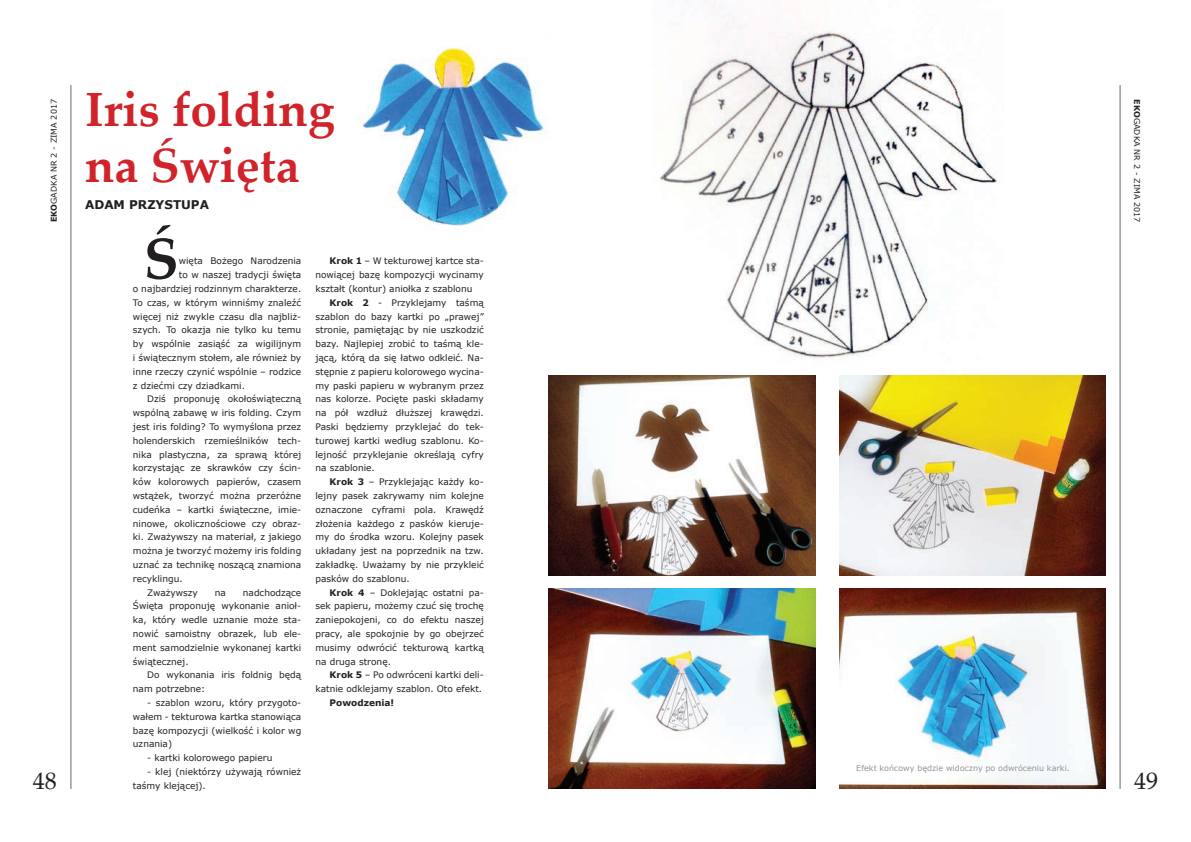
<style>
.page{position:relative;width:1191px;height:842px;background:#fff}
.page>*{position:absolute;margin:0;border:0;box-sizing:border-box;transform-origin:0 0}
.t1{font:700 57.4px "Palatino Linotype";color:#231f20}
.t2{font:700 48px/55.2px "Palatino Linotype";color:#d1232a}
.t3{font:24px "Palatino Linotype";color:#231f20}
.t4{font:700 12px "Verdana";color:#231f20}
.t5{font:9px/13.8px "Verdana";color:#231f20;text-align:justify}
.t6{font:700 9px "Verdana";color:#231f20}
.t7{font:8px "Verdana";color:#939598}
.t8{font:8px "Verdana";color:#231f20}
.s1{font-weight:700}
</style>
<div class="page">
<hr style="left:70px;top:85px;width:2px;height:704px;background:#939598">
<hr style="left:1119px;top:85px;width:1px;height:704px;background:#939598">
<img style="left:363px;top:47px;width:182px;height:179px">
<img style="left:660px;top:16px;width:337px;height:343px">
<img style="left:549px;top:375px;width:266px;height:200px">
<img style="left:549px;top:589px;width:266px;height:200px">
<img style="left:839px;top:375px;width:267px;height:200px">
<img style="left:839px;top:589px;width:267px;height:200px">
<h2 class="t2" style="left:85px;top:81px;width:251px">Iris folding na Święta</h2>
<h3 class="t4" style="left:85px;top:196px;width:125px">ADAM PRZYSTUPA</h3>
<p class="t8" style="left:48px;top:222px;width:125px;rotate:-90deg"><span class="s1">EKO</span>GADKA NR 2 - ZIMA 2017</p>
<p class="t8" style="left:1142px;top:99px;width:125px;rotate:90deg"><span class="s1">EKO</span>GADKA NR 2 - ZIMA 2017</p>
<h1 class="t1" style="left:144px;top:218px;width:37px">Ś</h1>
<p class="t5" style="left:315px;top:254px;width:170px;text-indent:14px"><span class="s1">Krok 1</span> – W tekturowej kartce sta&shy;nowiącej bazę kompozycji wycinamy kształt (kontur) aniołka z szablonu</p>
<p class="t5" style="left:315px;top:295px;width:170px;text-indent:14px"><span class="s1">Krok 2</span> - Przyklejamy taśmą szablon do bazy kartki po „prawej” stronie, pamiętając by nie uszkodzić bazy. Najlepiej zrobić to taśmą kle&shy;jącą, którą da się łatwo odkleić. Na&shy;stępnie z papieru kolorowego wycina&shy;my paski papieru w wybranym przez nas kolorze. Pocięte paski składamy na pół wzdłuż dłuższej krawędzi.<br>Paski będziemy przyklejać do tek&shy;turowej kartki według szablonu. Ko&shy;lejność przyklejanie określają cyfry na szablonie.</p>
<p class="t5" style="left:315px;top:475px;width:170px;text-indent:14px"><span class="s1">Krok 3</span> – Przyklejając każdy ko&shy;lejny pasek zakrywamy nim kolejne oznaczone cyframi pola. Krawędź złożenia każdego z pasków kieruje&shy;my do środka wzoru. Kolejny pasek układany jest na poprzednik na tzw. zakładkę. Uważamy by nie przykleić pasków do szablonu.</p>
<p class="t5" style="left:315px;top:585px;width:170px;text-indent:14px"><span class="s1">Krok 4</span> – Doklejając ostatni pa&shy;sek papieru, możemy czuć się trochę zaniepokojeni, co do efektu naszej pracy, ale spokojnie by go obejrzeć musimy odwrócić tekturową kartką na druga stronę.</p>
<p class="t5" style="left:315px;top:668px;width:170px;text-align:right"><span class="s1">Krok 5</span> – Po odwróceni kartki deli&shy;katnie odklejamy szablon. Oto efekt.</p>
<p class="t6" style="left:330px;top:696px;width:66px">Powodzenia!</p>
<p class="t5" style="left:179px;top:254px;width:124px">więta Bożego Narodzenia</p>
<p class="t5" style="left:179px;top:268px;width:124px">to w naszej tradycji święta</p>
<p class="t5" style="left:133px;top:282px;width:170px">o najbardziej rodzinnym charakterze.</p>
<p class="t5" style="left:133px;top:296px;width:170px">To czas, w którym winniśmy znaleźć</p>
<p class="t5" style="left:133px;top:309px;width:170px">więcej niż zwykle czasu dla najbliż-</p>
<p class="t5" style="left:133px;top:323px;width:170px">szych. To okazja nie tylko ku temu</p>
<p class="t5" style="left:133px;top:337px;width:170px">by wspólnie zasiąść za wigilijnym</p>
<p class="t5" style="left:133px;top:351px;width:170px">i świątecznym stołem, ale również by</p>
<p class="t5" style="left:133px;top:365px;width:170px">inne rzeczy czynić wspólnie – rodzice</p>
<p class="t5" style="left:133px;top:378px;width:114px">z dziećmi czy dziadkami.</p>
<p class="t5" style="left:147px;top:392px;width:156px">Dziś proponuję okołoświąteczną</p>
<p class="t5" style="left:133px;top:406px;width:170px">wspólną zabawę w iris folding. Czym</p>
<p class="t5" style="left:133px;top:420px;width:170px">jest iris folding? To wymyślona przez</p>
<p class="t5" style="left:133px;top:434px;width:170px">holenderskich rzemieślników tech-</p>
<p class="t5" style="left:133px;top:447px;width:170px">nika plastyczna, za sprawą której</p>
<p class="t5" style="left:133px;top:461px;width:170px">korzystając ze skrawków czy ścin-</p>
<p class="t5" style="left:133px;top:475px;width:170px">ków kolorowych papierów, czasem</p>
<p class="t5" style="left:133px;top:489px;width:170px">wstążek, tworzyć można przeróżne</p>
<p class="t5" style="left:133px;top:503px;width:170px">cudeńka – kartki świąteczne, imie-</p>
<p class="t5" style="left:133px;top:516px;width:170px">ninowe, okolicznościowe czy obraz-</p>
<p class="t5" style="left:133px;top:530px;width:170px">ki. Zważywszy na materiał, z jakiego</p>
<p class="t5" style="left:133px;top:544px;width:170px">można je tworzyć możemy iris folding</p>
<p class="t5" style="left:133px;top:558px;width:170px">uznać za technikę noszącą znamiona</p>
<p class="t5" style="left:133px;top:572px;width:51px">recyklingu.</p>
<p class="t5" style="left:147px;top:585px;width:52px">Zważywszy</p>
<p class="t5" style="left:215px;top:585px;width:13px">na</p>
<p class="t5" style="left:133px;top:585px;width:170px;text-indent:110px">nadchodzące Święta proponuję wykonanie anioł&shy;ka, który wedle uznanie może sta&shy;nowić samoistny obrazek, lub ele&shy;ment samodzielnie wykonanej kartki świątecznej.</p>
<p class="t5" style="left:133px;top:668px;width:170px;text-indent:14px">Do wykonania iris foldnig będą nam potrzebne:</p>
<p class="t5" style="left:133px;top:696px;width:170px;text-indent:14px">- szablon wzoru, który przygoto&shy;wałem - tekturowa kartka stanowiąca bazę kompozycji (wielkość i kolor wg uznania)</p>
<p class="t5" style="left:147px;top:751px;width:127px">- kartki kolorowego papieru</p>
<p class="t5" style="left:133px;top:765px;width:170px;text-indent:14px">- klej (niektórzy używają również taśmy klejącej).</p>
<p class="t7" style="left:856px;top:762px;width:215px">Efekt końcowy będzie widoczny po odwróceniu karki.</p>
<h3 class="t3" style="left:33px;top:764px;width:25px">48</h3>
<h3 class="t3" style="left:1134px;top:764px;width:25px">49</h3>
</div>
